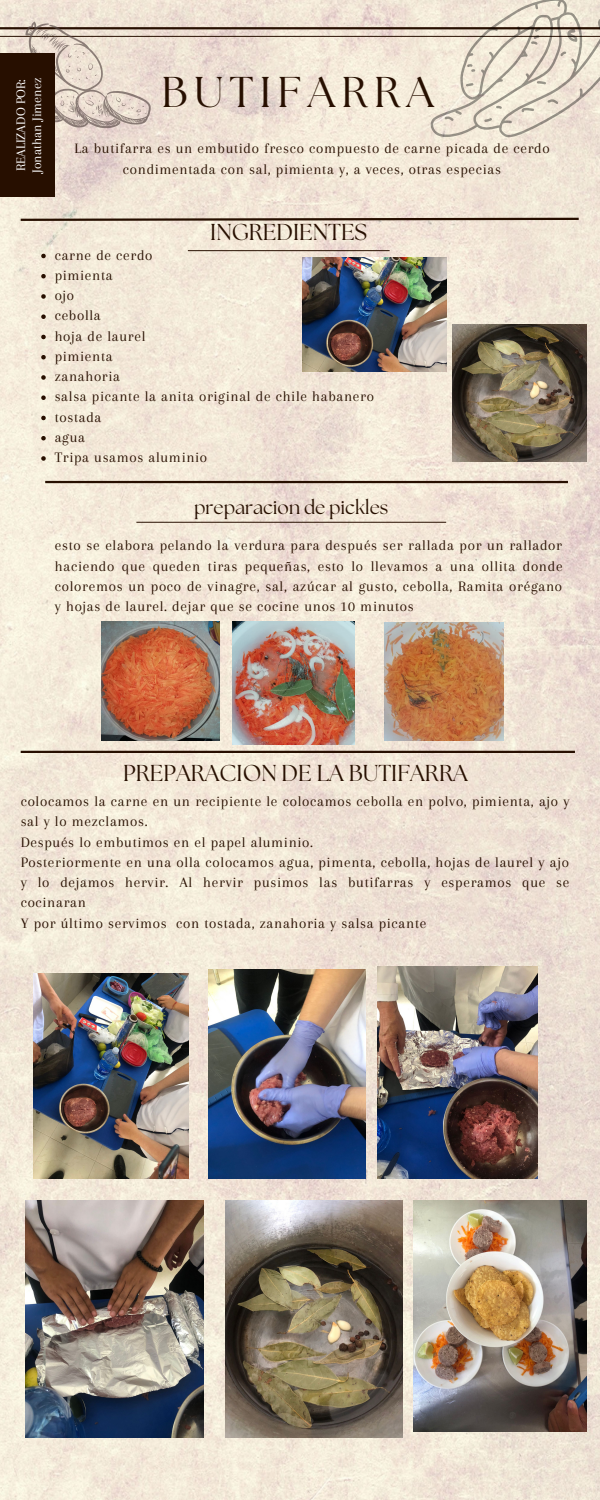
<style>
.page{position:relative;width:600px;height:1500px;background:#fff}
.page>*{position:absolute;margin:0;border:0;box-sizing:border-box;transform-origin:0 0}
.t1{font:43px "The Seasons";letter-spacing:.145em;color:#270f00}
.t2{font:23px "The Seasons";color:#270f00}
.t3{font:19px "The Seasons";color:#270f00}
.t4{font:15px/20.2px "Arapey";letter-spacing:.045em;color:#270f00;text-align:justify}
.t5{font:13.6px "Arapey";color:#fff}
</style>
<div class="page">
<img style="left:0;top:0;width:600px;height:1500px">
<hr style="left:0;top:27px;width:600px;height:2px;background:#270f00">
<hr style="left:0;top:36px;width:600px;height:1px;background:#270f00">
<div style="left:0;top:54px;width:7px;height:143px;background:#270f00"></div>
<svg style="left:26px;top:21px;width:125px;height:108px;background:#d8cabe"></svg>
<div style="left:4px;top:54px;width:51px;height:143px;background:#270f00"></div>
<svg style="left:18px;top:217px;width:563px;height:5px;background:#968576"></svg>
<hr style="left:45px;top:481px;width:523px;height:2px;background:#270f00">
<hr style="left:21px;top:751px;width:554px;height:2px;background:#270f00">
<hr style="left:136px;top:522px;width:310px;height:1px;background:#270f00">
<svg style="left:430px;top:0;width:170px;height:137px;background:#e1d7c8"></svg>
<hr style="left:188px;top:250px;width:202px;height:1px;background:#270f00">
<img style="left:302px;top:258px;width:145px;height:113px">
<img style="left:453px;top:324px;width:133px;height:137px">
<img style="left:101px;top:622px;width:119px;height:118px">
<img style="left:233px;top:622px;width:122px;height:122px">
<img style="left:385px;top:622px;width:118px;height:119px">
<img style="left:34px;top:973px;width:154px;height:206px">
<img style="left:208px;top:970px;width:158px;height:209px">
<img style="left:377px;top:967px;width:160px;height:212px">
<img style="left:26px;top:1200px;width:177px;height:237px">
<img style="left:225px;top:1200px;width:178px;height:237px">
<img style="left:414px;top:1200px;width:173px;height:231px">
<svg style="left:41px;top:254px;width:5px;height:4px"></svg>
<svg style="left:41px;top:274px;width:5px;height:4px"></svg>
<svg style="left:41px;top:294px;width:5px;height:5px"></svg>
<svg style="left:41px;top:314px;width:5px;height:5px"></svg>
<svg style="left:41px;top:335px;width:5px;height:4px"></svg>
<svg style="left:41px;top:355px;width:5px;height:4px"></svg>
<svg style="left:41px;top:375px;width:5px;height:5px"></svg>
<svg style="left:41px;top:395px;width:5px;height:5px"></svg>
<svg style="left:41px;top:416px;width:5px;height:4px"></svg>
<svg style="left:41px;top:436px;width:5px;height:4px"></svg>
<svg style="left:41px;top:456px;width:5px;height:5px"></svg>
<p class="t5" style="left:13px;top:171px;width:94px;rotate:-90deg">REALIZADO POR:</p>
<p class="t5" style="left:29px;top:173px;width:97px;rotate:-90deg">Jonathan Jimenez</p>
<p class="t1" style="left:162px;top:73px;width:274px">BUTIFARRA</p>
<p class="t4" style="left:74px;top:139px;width:477px;text-align:center">La butifarra es un embutido fresco compuesto de carne picada de cerdo condimentada con sal, pimienta y, a veces, otras especias</p>
<p class="t2" style="left:210px;top:222px;width:159px">INGREDIENTES</p>
<p class="t4" style="left:55px;top:245px;width:99px">carne de cerdo</p>
<p class="t4" style="left:55px;top:265px;width:60px">pimienta</p>
<p class="t4" style="left:55px;top:285px;width:21px">ojo</p>
<p class="t4" style="left:55px;top:306px;width:48px">cebolla</p>
<p class="t4" style="left:55px;top:326px;width:92px">hoja de laurel</p>
<p class="t4" style="left:55px;top:346px;width:60px">pimienta</p>
<p class="t4" style="left:55px;top:366px;width:67px">zanahoria</p>
<p class="t4" style="left:55px;top:387px;width:321px">salsa picante la anita original de chile habanero</p>
<p class="t4" style="left:55px;top:407px;width:48px">tostada</p>
<p class="t4" style="left:55px;top:427px;width:32px">agua</p>
<p class="t4" style="left:55px;top:447px;width:154px">Tripa usamos aluminio</p>
<p class="t3" style="left:194px;top:498px;width:196px">preparacion de pickles</p>
<p class="t4" style="left:55px;top:535px;width:509px">esto se elabora pelando la verdura para después ser rallada por un rallador haciendo que queden tiras pequeñas, esto lo llevamos a una ollita donde coloremos un poco de vinagre, sal, azúcar al gusto, cebolla, Ramita orégano y hojas de laurel. dejar que se cocine unos 10 minutos</p>
<p class="t2" style="left:123px;top:763px;width:346px">PREPARACION DE LA BUTIFARRA</p>
<p class="t4" style="left:21px;top:791px;width:550px">colocamos la carne en un recipiente le colocamos cebolla en polvo, pimienta, ajo y sal y lo mezclamos.</p>
<p class="t4" style="left:21px;top:832px;width:294px">Después lo embutimos en el papel aluminio.</p>
<p class="t4" style="left:21px;top:852px;width:550px">Posteriormente en una olla colocamos agua, pimenta, cebolla, hojas de laurel y ajo y lo dejamos hervir. Al hervir pusimos las butifarras y esperamos que se cocinaran</p>
<p class="t4" style="left:21px;top:913px;width:407px">Y por último servimos con tostada, zanahoria y salsa picante</p>
</div>
